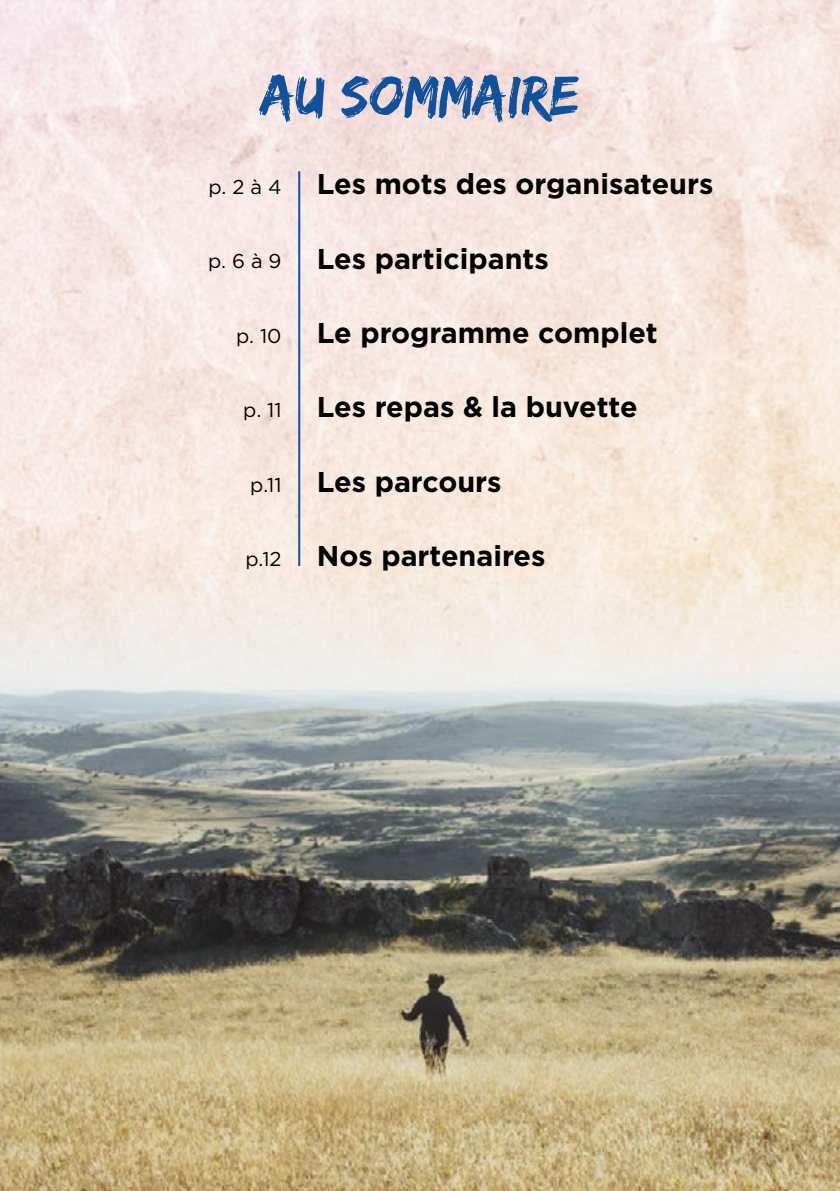
<style>
.page{position:relative;width:840px;height:1191px;background:#fff}
.page>*{position:absolute;margin:0;border:0;box-sizing:border-box;transform-origin:0 0}
.t1{font:58px "Edo SZ";color:#11519b}
.t2{font:700 28.6px "Gotham";color:#000}
.t3{font:20px "Gotham";color:#000}
</style>
<div class="page">
<img style="left:0;top:562px;width:839px;height:629px">
<hr style="left:298px;top:171px;width:2px;height:395px;background:#11519b">
<h1 class="t1" style="left:261px;top:62px;width:319px">au SOMMAIRE</h1>
<p class="t3" style="left:208px;top:174px;width:74px">p. 2 à 4</p>
<p class="t3" style="left:208px;top:248px;width:75px">p. 6 à 9</p>
<p class="t3" style="left:236px;top:323px;width:47px">p. 10</p>
<p class="t3" style="left:243px;top:397px;width:40px">p. 11</p>
<p class="t3" style="left:250px;top:472px;width:33px">p.11</p>
<p class="t3" style="left:245px;top:546px;width:38px">p.12</p>
<p class="t2" style="left:316px;top:165px;width:398px">Les mots des organisateurs</p>
<p class="t2" style="left:316px;top:239px;width:233px">Les participants</p>
<p class="t2" style="left:316px;top:314px;width:342px">Le programme complet</p>
<p class="t2" style="left:316px;top:388px;width:322px">Les repas &amp; la buvette</p>
<p class="t2" style="left:316px;top:462px;width:186px">Les parcours</p>
<p class="t2" style="left:316px;top:537px;width:230px">Nos partenaires</p>
</div>
